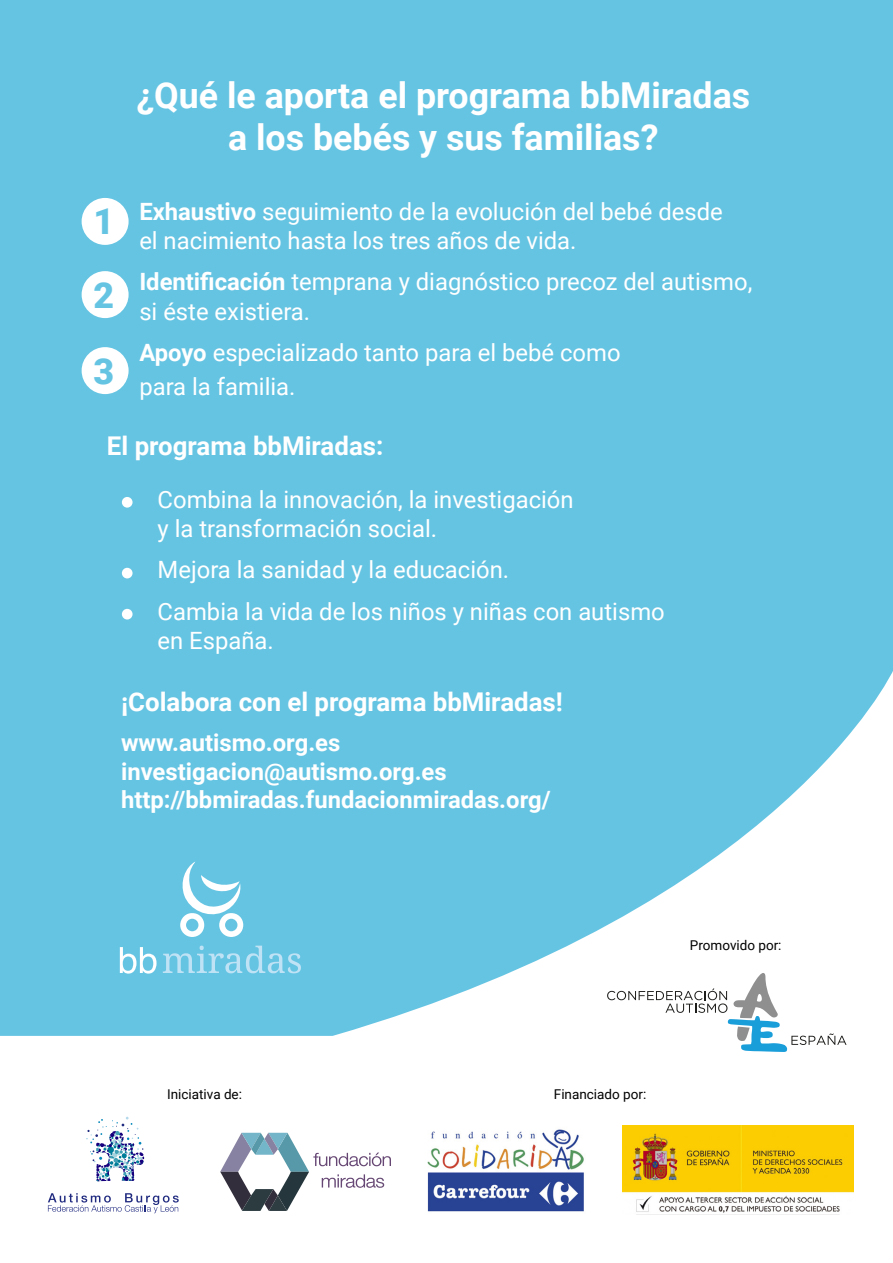
<style>
.page{position:relative;width:893px;height:1263px;background:#fff}
.page>*{position:absolute;margin:0;border:0;box-sizing:border-box;transform-origin:0 0}
.t1{font:700 35.7px/42.9px "Roboto";color:#fff;text-align:center}
.t2{font:900 35.7px/74.6px "Roboto";color:#66c4e3;text-align:justify}
.t3{font:700 25.8px "Roboto";color:#fff}
.t4{font:23.85px/29.8px "Roboto";color:#fff}
.t5{font:700 23.85px/28.7px "Roboto";color:#fff}
.t6{font:13.5px "Roboto";color:#000}
.s1{font-weight:700}
</style>
<div class="page">
<div style="left:0;top:0;width:892px;height:1054px;background:#66c4e3"></div>
<svg style="left:0;top:671px;width:893px;height:522px"></svg>
<div style="left:122px;top:497px;width:11px;height:11px;background:#fff;border-radius:50%"></div>
<div style="left:122px;top:568px;width:11px;height:10px;background:#fff;border-radius:50%"></div>
<div style="left:122px;top:609px;width:11px;height:10px;background:#fff;border-radius:50%"></div>
<svg style="left:87px;top:1117px;width:57px;height:65px"></svg>
<svg style="left:48px;top:1193px;width:131px;height:20px"></svg>
<svg style="left:220px;top:1133px;width:171px;height:78px"></svg>
<img style="left:423px;top:1125px;width:167px;height:87px">
<img style="left:622px;top:1125px;width:231px;height:88px">
<div style="left:82px;top:198px;width:47px;height:47px;background:#fff;border-radius:50%"></div>
<div style="left:82px;top:271px;width:47px;height:47px;background:#fff;border-radius:50%"></div>
<div style="left:82px;top:347px;width:47px;height:47px;background:#fff;border-radius:50%"></div>
<svg style="left:607px;top:973px;width:239px;height:79px;background:#e7edf0"></svg>
<svg style="left:120px;top:947px;width:37px;height:26px"></svg>
<svg style="left:163px;top:946px;width:138px;height:27px"></svg>
<svg style="left:179px;top:861px;width:64px;height:76px"></svg>
<h1 class="t2" style="left:93px;top:183px;width:22px">1<br>2<br>3</h1>
<h1 class="t1" style="left:136px;top:72px;width:615px">¿Qué le aporta el programa bbMiradas a los bebés y sus familias?</h1>
<p class="t4" style="left:139px;top:195px;width:585px"><span class="s1">Exhaustivo</span> seguimiento de la evolución del bebé desde el nacimiento hasta los tres años de vida.</p>
<p class="t4" style="left:139px;top:266px;width:614px"><span class="s1">Identificación</span> temprana y diagnóstico precoz del autismo, si éste existiera.</p>
<p class="t4" style="left:139px;top:335px;width:483px;line-height:33.8px"><span class="s1">Apoyo</span> especializado tanto para el bebé como para la familia.</p>
<p class="t3" style="left:107px;top:428px;width:278px">El programa bbMiradas:</p>
<p class="t4" style="left:158px;top:483px;width:418px">Combina la innovación, la investigación y la transformación social.</p>
<p class="t4" style="left:158px;top:548px;width:509px;line-height:41.1px">Mejora la sanidad y la educación.<br>Cambia la vida de los niños y niñas con autismo</p>
<p class="t4" style="left:158px;top:625px;width:118px">en España.</p>
<p class="t3" style="left:121px;top:684px;width:443px">¡Colabora con el programa bbMiradas!</p>
<p class="t5" style="left:121px;top:727px;width:431px">www.autismo.org.es investigacion@autismo.org.es http://bbmiradas.fundacionmiradas.org/</p>
<p class="t6" style="left:690px;top:936px;width:93px">Promovido por:</p>
<p class="t6" style="left:167px;top:1085px;width:76px">Iniciativa de:</p>
<p class="t6" style="left:554px;top:1085px;width:94px">Financiado por:</p>
</div>
